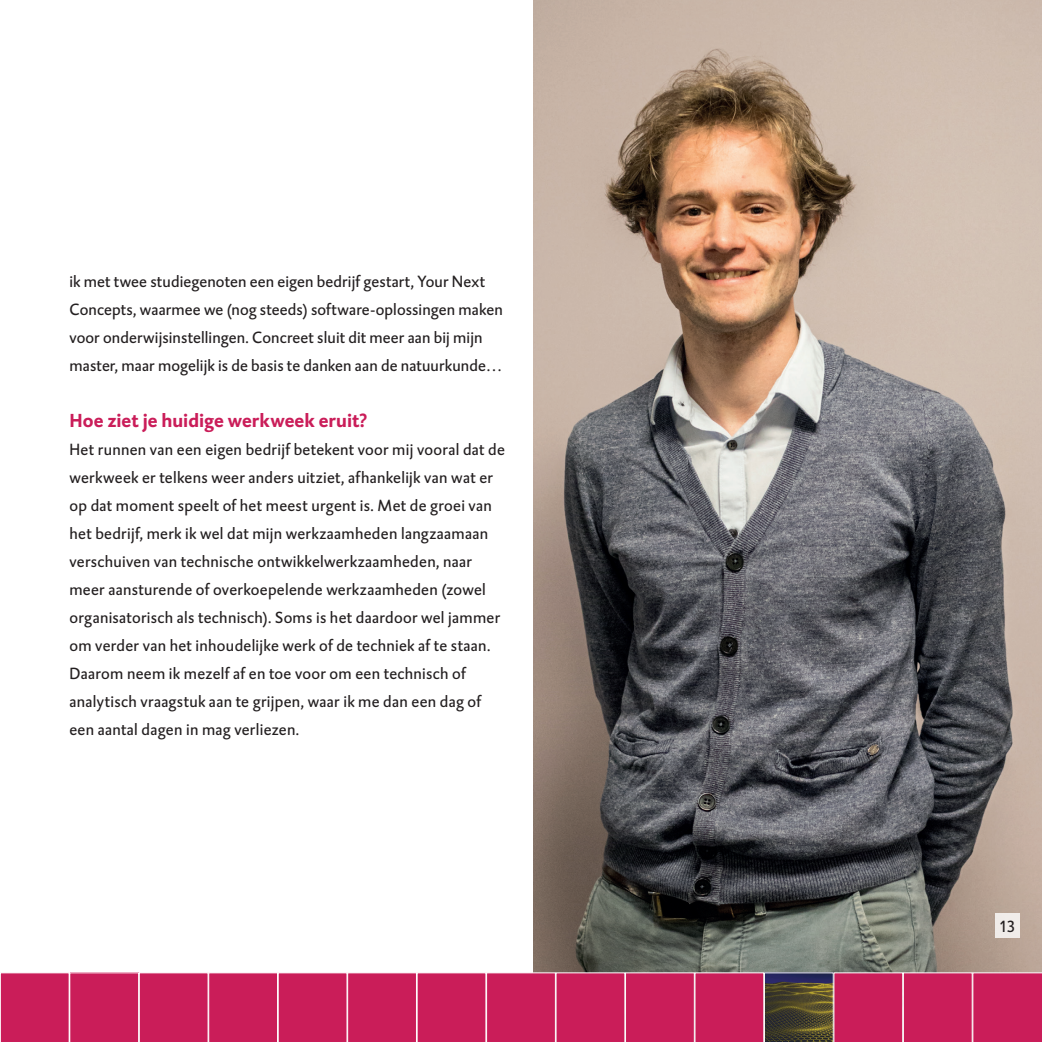
<style>
.page{position:relative;width:1042px;height:1042px;background:#fff}
.page>*{position:absolute;margin:0;border:0;box-sizing:border-box;transform-origin:0 0}
.Vraag_interview{font:700 19.25px "DTL Caspari ST";color:#ca1d59}
.Basis{font:16.62px/28px "DTL Caspari ST";letter-spacing:.02em;color:#231f20}
.t1{font:16.62px "DTL Caspari T";color:#231f20}
</style>
<div class="page">
<img style="left:533px;top:0;width:509px;height:972px">
<div style="left:995px;top:913px;width:24px;height:24px;background:#f0ece9"></div>
<svg style="left:0;top:972px;width:1042px;height:70px;background:#c3285d"></svg>
<p class="Basis" style="left:69px;top:267px;width:435px">ik met twee studiegenoten een eigen bedrijf gestart, Your Next Concepts, waarmee we (nog steeds) software-oplossingen maken voor onderwijsinstellingen. Concreet sluit dit meer aan bij mijn master, maar mogelijk is de basis te danken aan de natuurkunde…</p>
<p class="Vraag_interview" style="left:69px;top:407px;width:299px">Hoe ziet je huidige werkweek eruit?</p>
<p class="Basis" style="left:69px;top:435px;width:437px">Het runnen van een eigen bedrijf betekent voor mij vooral dat de werkweek er telkens weer anders uitziet, afhankelijk van wat er op dat moment speelt of het meest urgent is. Met de groei van het bedrijf, merk ik wel dat mijn werkzaamheden langzaamaan verschuiven van technische ontwikkelwerkzaamheden, naar meer aansturende of overkoepelende werkzaamheden (zowel organisatorisch als technisch). Soms is het daardoor wel jammer om verder van het inhoudelijke werk of de techniek af te staan.<br>Daarom neem ik mezelf af en toe voor om een technisch of analytisch vraagstuk aan te grijpen, waar ik me dan een dag of een aantal dagen in mag verliezen.</p>
<p class="t1" style="left:999px;top:915px;width:17px">13</p>
</div>
